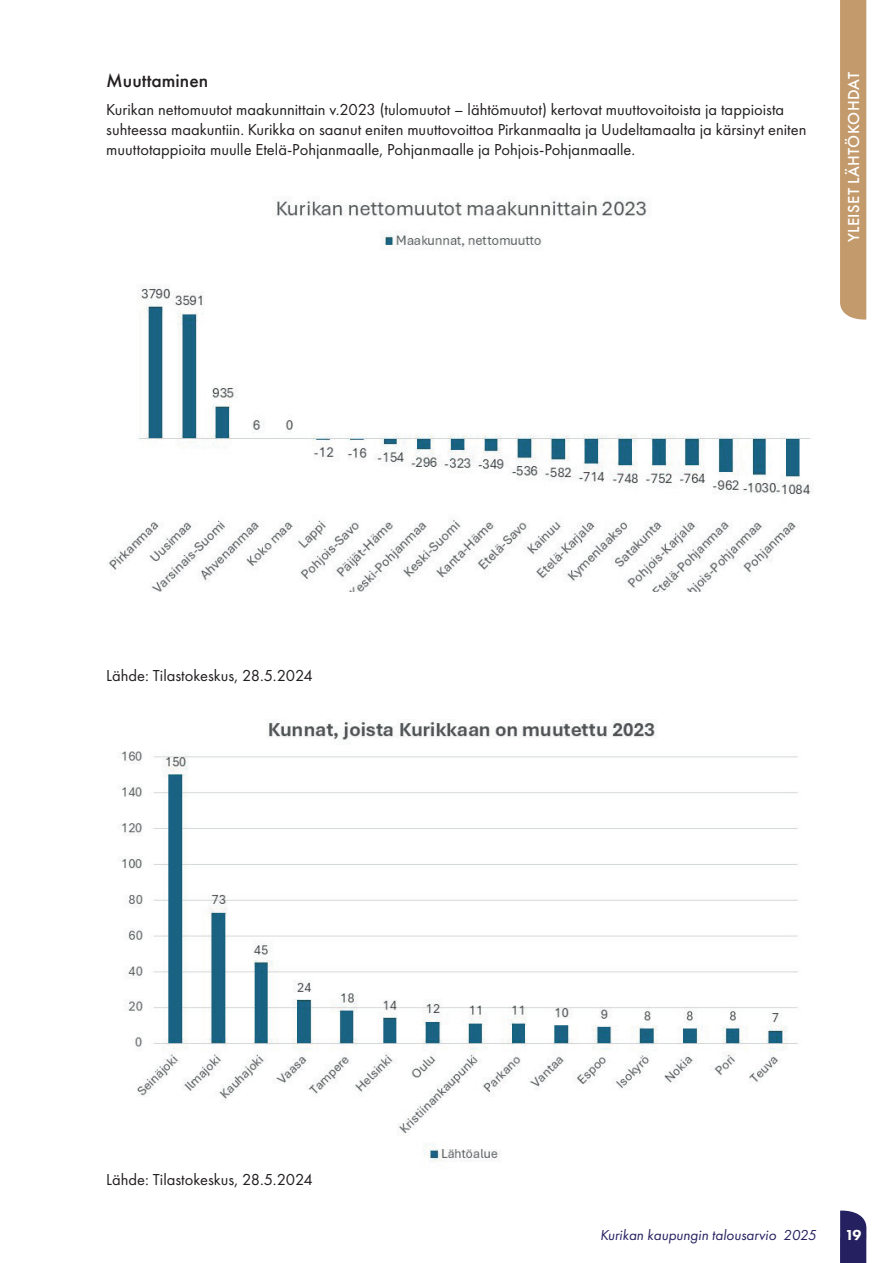
<style>
.page{position:relative;width:893px;height:1263px;background:#fff}
.page>*{position:absolute;margin:0;border:0;box-sizing:border-box;transform-origin:0 0}
.t1{font:500 19.5px "Futura PT";color:#231f20}
.t2{font:16.5px/19.8px "Futura PT";color:#231f20}
.t3{font:500 16.5px "Futura PT";letter-spacing:.02em;color:#fff}
.t4{font:italic 15px "Futura PT";color:#252161}
.t5{font:800 15px "Futura PT";color:#fff}
</style>
<div class="page">
<div style="left:840px;top:0;width:26px;height:320px;background:#c39a6b"></div>
<svg style="left:840px;top:1210px;width:26px;height:53px"></svg>
<img style="left:109px;top:198px;width:704px;height:393px">
<img style="left:120px;top:719px;width:678px;height:443px">
<p class="t1" style="left:106px;top:69px;width:103px">Muuttaminen</p>
<p class="t2" style="left:106px;top:100px;width:702px">Kurikan nettomuutot maakunnittain v.2023 (tulomuutot – lähtömuutot) kertovat muuttovoitoista ja tappioista suhteessa maakuntiin. Kurikka on saanut eniten muuttovoittoa Pirkanmaalta ja Uudeltamaalta ja kärsinyt eniten muuttotappioita muulle Etelä-Pohjanmaalle, Pohjanmaalle ja Pohjois-Pohjanmaalle.</p>
<p class="t3" style="left:844px;top:242px;width:172px;rotate:-90deg">YLEISET LÄHTÖKOHDAT</p>
<p class="t2" style="left:106px;top:665px;width:208px">Lähde: Tilastokeskus, 28.5.2024</p>
<p class="t2" style="left:106px;top:1170px;width:208px">Lähde: Tilastokeskus, 28.5.2024</p>
<p class="t4" style="left:600px;top:1226px;width:218px">Kurikan kaupungin talousarvio 2025</p>
<p class="t5" style="left:845px;top:1225px;width:18px">19</p>
</div>
